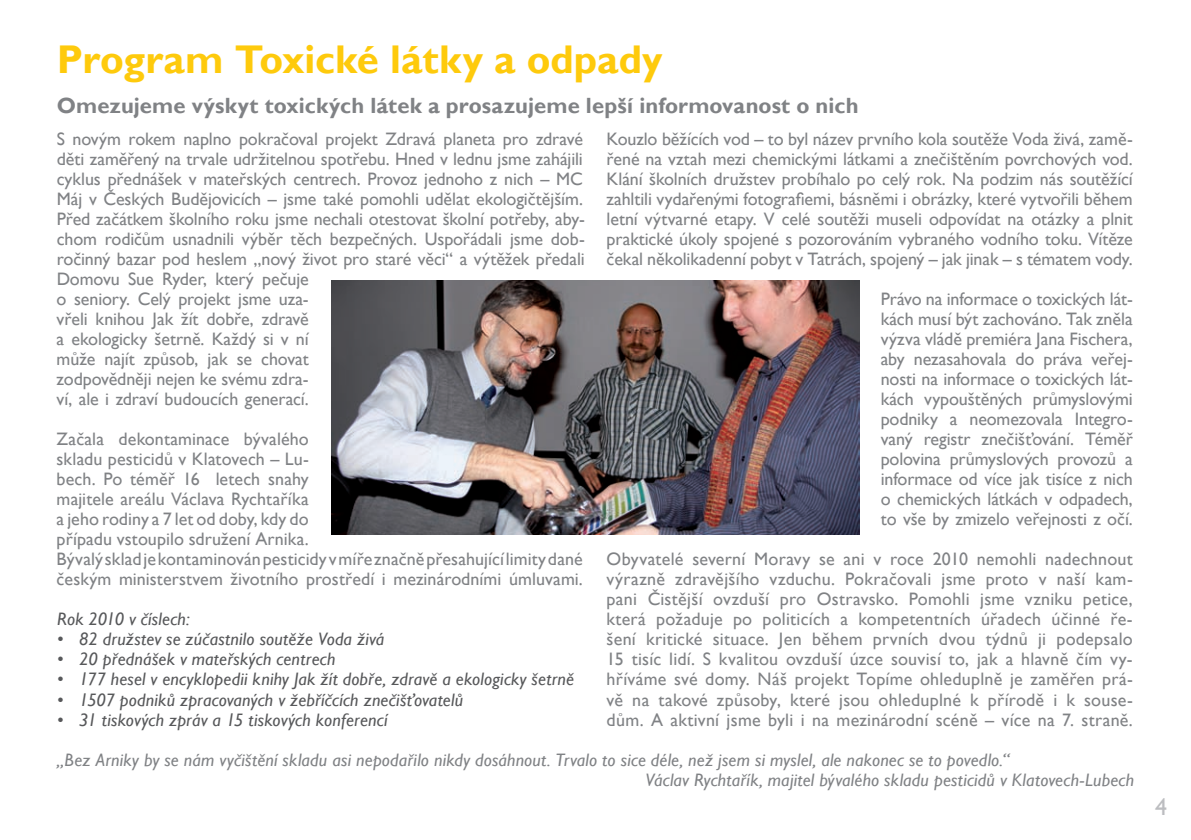
<style>
.page{position:relative;width:1191px;height:840px;background:#fff}
.page>*{position:absolute;margin:0;border:0;box-sizing:border-box;transform-origin:0 0}
.t1{font:700 40px "Gill Sans";color:#feca0c}
.t2{font:24px "Gill Sans";color:#bcbdc0}
.t3{font:700 22px "Gill Sans";letter-spacing:.005em;color:#808285}
.t4{font:18px/20px "Gill Sans";letter-spacing:-.005em;color:#808285;text-align:justify}
.t5{font:italic 18px "Gill Sans";letter-spacing:.01em;color:#57585a}
.t6{font:italic 18px/20px "Gill Sans";letter-spacing:.015em;color:#808285}
</style>
<div class="page">
<img style="left:332px;top:281px;width:527px;height:253px">
<h1 class="t1" style="left:57px;top:36px;width:607px">Program Toxické látky a odpady</h1>
<p class="t3" style="left:57px;top:92px;width:803px">Omezujeme výskyt toxických látek a prosazujeme lepší informovanost o nich</p>
<p class="t4" style="left:606px;top:128px;width:528px">Kouzlo běžících vod – to byl název prvního kola soutěže Voda živá, zamě&shy;řené na vztah mezi chemickými látkami a znečištěním povrchových vod.<br>Klání školních družstev probíhalo po celý rok. Na podzim nás soutěžící zahltili vydařenými fotografiemi, básněmi i obrázky, které vytvořili během letní výtvarné etapy. V celé soutěži museli odpovídat na otázky a plnit praktické úkoly spojené s pozorováním vybraného vodního toku. Vítěze čekal několikadenní pobyt v Tatrách, spojený – jak jinak – s tématem vody.</p>
<p class="t4" style="left:880px;top:288px;width:254px">Právo na informace o toxických lát&shy;kách musí být zachováno. Tak zněla výzva vládě premiéra Jana Fischera, aby nezasahovala do práva veřej&shy;nosti na informace o toxických lát&shy;kách vypouštěných průmyslovými podniky a neomezovala Integro&shy;vaný registr znečišťování. Téměř polovina průmyslových provozů a informace od více jak tisíce z nich o chemických látkách v odpadech, to vše by zmizelo veřejnosti z očí.</p>
<p class="t4" style="left:606px;top:548px;width:528px">Obyvatelé severní Moravy se ani v roce 2010 nemohli nadechnout výrazně zdravějšího vzduchu. Pokračovali jsme proto v naší kam&shy;pani Čistější ovzduší pro Ostravsko. Pomohli jsme vzniku petice, která požaduje po politicích a kompetentních úřadech účinné ře&shy;šení kritické situace. Jen během prvních dvou týdnů ji podepsalo 15 tisíc lidí. S kvalitou ovzduší úzce souvisí to, jak a hlavně čím vy&shy;hříváme své domy. Náš projekt Topíme ohleduplně je zaměřen prá&shy;vě na takové způsoby, které jsou ohleduplné k přírodě i k souse&shy;dům. A aktivní jsme byli i na mezinárodní scéně – více na 7. straně.</p>
<p class="t6" style="left:645px;top:748px;width:490px;text-indent:-589px">„Bez Arniky by se nám vyčištění skladu asi nepodařilo nikdy dosáhnout. Trvalo to sice déle, než jsem si myslel, ale nakonec se to povedlo.“<br>Václav Rychtařík, majitel bývalého skladu pesticidů v Klatovech-Lubech</p>
<p class="t4" style="left:57px;top:128px;width:530px;text-align:left">S novým rokem naplno pokračoval projekt Zdravá planeta pro zdravé děti zaměřený na trvale udržitelnou spotřebu. Hned v lednu jsme zahájili cyklus přednášek v mateřských centrech. Provoz jednoho z nich – MC Máj v Českých Budějovicích – jsme také pomohli udělat ekologičtějším.<br>Před začátkem školního roku jsme nechali otestovat školní potřeby, aby&shy;chom rodičům usnadnili výběr těch bezpečných. Uspořádali jsme dob&shy;ročinný bazar pod heslem „nový život pro staré věci“ a výtěžek předali Domovu Sue Ryder, který pečuje<br>o seniory. Celý projekt jsme uza-<br>vřeli knihou Jak žít dobře, zdravě<br>a ekologicky šetrně. Každý si v ní<br>může najít způsob, jak se chovat<br>zodpovědněji nejen ke svému zdra-<br>ví, ale i zdraví budoucích generací.</p>
<p class="t4" style="left:57px;top:428px;width:528px;text-align:left">Začala dekontaminace bývalého<br>skladu pesticidů v Klatovech – Lu-<br>bech. Po téměř 16 letech snahy<br>majitele areálu Václava Rychtaříka<br>a jeho rodiny a 7 let od doby, kdy do<br>případu vstoupilo sdružení Arnika.<br>Bývalý sklad je kontaminován pesticidy v míře značně přesahující limity dané českým ministerstvem životního prostředí i mezinárodními úmluvami.</p>
<p class="t5" style="left:57px;top:608px;width:134px">Rok 2010 v číslech:</p>
<p class="t5" style="left:57px;top:628px;width:328px">• 82 družstev se zúčastnilo soutěže Voda živá</p>
<p class="t5" style="left:57px;top:648px;width:280px">• 20 přednášek v mateřských centrech</p>
<p class="t5" style="left:57px;top:668px;width:518px">• 177 hesel v encyklopedii knihy Jak žít dobře, zdravě a ekologicky šetrně</p>
<p class="t5" style="left:57px;top:688px;width:407px">• 1507 podniků zpracovaných v žebříčcích znečišťovatelů</p>
<p class="t5" style="left:57px;top:708px;width:332px">• 31 tiskových zpráv a 15 tiskových konferencí</p>
<h2 class="t2" style="left:1155px;top:792px;width:13px">4</h2>
</div>
